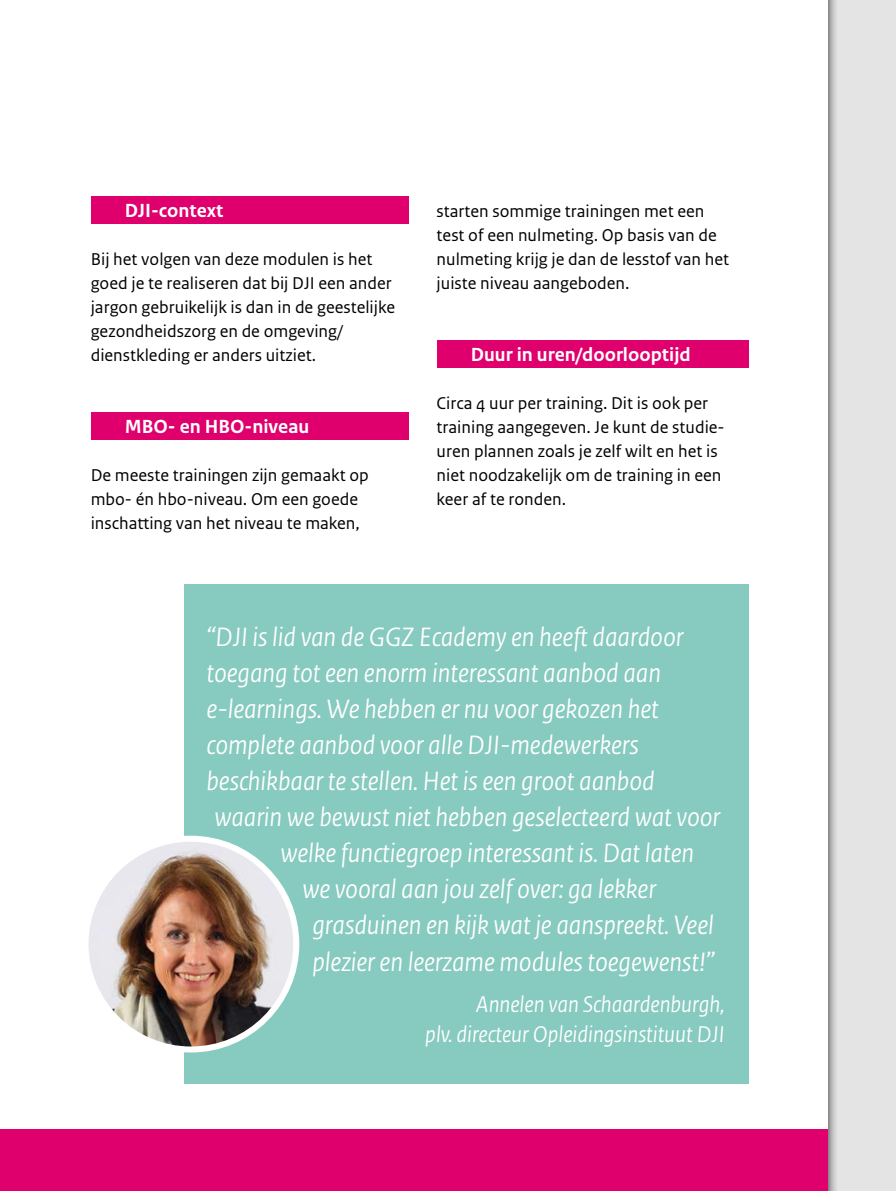
<style>
.page{position:relative;width:896px;height:1191px;background:#fff}
.page>*{position:absolute;margin:0;border:0;box-sizing:border-box;transform-origin:0 0}
.t1{font:italic 28px "Rijksoverheid Sans Heading";color:#fff}
.t2{font:italic 24px/30px "Rijksoverheid Sans Heading";color:#fff;text-align:right}
.t3{font:700 20px "Rijksoverheid Sans Text";color:#fff}
.t4{font:18px/24px "Rijksoverheid Sans Text";color:#000}
</style>
<div class="page">
<div style="left:184px;top:584px;width:564px;height:499px;background:#87cac0"></div>
<img style="left:86px;top:838px;width:210px;height:211px;border-radius:105px">
<div style="left:83px;top:835px;width:216px;height:217px;border:6px solid #fff;border-radius:50%"></div>
<div style="left:91px;top:196px;width:317px;height:27px;background:#e0006d"></div>
<div style="left:91px;top:412px;width:317px;height:27px;background:#e0006d"></div>
<div style="left:437px;top:340px;width:311px;height:27px;background:#e0006d"></div>
<div style="left:809px;top:0;width:87px;height:1191px;background:#000;opacity:.75"></div>
<div style="left:0;top:1129px;width:828px;height:62px;background:#e0006d"></div>
<p class="t3" style="left:125px;top:199px;width:100px">DJI-context</p>
<p class="t4" style="left:91px;top:247px;width:306px">Bij het volgen van deze modulen is het goed je te realiseren dat bij DJI een ander jargon gebruikelijk is dan in de geestelijke gezondheidszorg en de omgeving/ dienstkleding er anders uitziet.</p>
<p class="t3" style="left:125px;top:415px;width:186px">MBO- en HBO-niveau</p>
<p class="t4" style="left:91px;top:463px;width:279px">De meeste trainingen zijn gemaakt op mbo- én hbo-niveau. Om een goede inschatting van het niveau te maken,</p>
<p class="t4" style="left:437px;top:199px;width:294px">starten sommige trainingen met een test of een nulmeting. Op basis van de nulmeting krijg je dan de lesstof van het juiste niveau aangeboden.</p>
<p class="t3" style="left:471px;top:343px;width:221px">Duur in uren/doorlooptijd</p>
<p class="t4" style="left:437px;top:391px;width:290px">Circa 4 uur per training. Dit is ook per training aangegeven. Je kunt de studie&shy;uren plannen zoals je zelf wilt en het is niet noodzakelijk om de training in een keer af te ronden.</p>
<h1 class="t1" style="left:206px;top:621px;width:479px">“DJI is lid van de GGZ Ecademy en heeft daardoor</h1>
<h1 class="t1" style="left:206px;top:657px;width:456px">toegang tot een enorm interessant aanbod aan</h1>
<h1 class="t1" style="left:206px;top:693px;width:454px">e-learnings. We hebben er nu voor gekozen het</h1>
<h1 class="t1" style="left:206px;top:729px;width:434px">complete aanbod voor alle DJI-medewerkers</h1>
<h1 class="t1" style="left:206px;top:765px;width:450px">beschikbaar te stellen. Het is een groot aanbod</h1>
<h1 class="t1" style="left:214px;top:801px;width:507px">waarin we bewust niet hebben geselecteerd wat voor</h1>
<h1 class="t1" style="left:280px;top:837px;width:415px">welke functiegroep interessant is. Dat laten</h1>
<h1 class="t1" style="left:302px;top:873px;width:355px">we vooral aan jou zelf over: ga lekker</h1>
<h1 class="t1" style="left:312px;top:909px;width:403px">grasduinen en kijk wat je aanspreekt. Veel</h1>
<h1 class="t1" style="left:312px;top:945px;width:404px">plezier en leerzame modules toegewenst!”</h1>
<h2 class="t2" style="left:425px;top:989px;width:301px">Annelen van Schaardenburgh,<br>plv. directeur Opleidingsinstituut DJI</h2>
</div>
